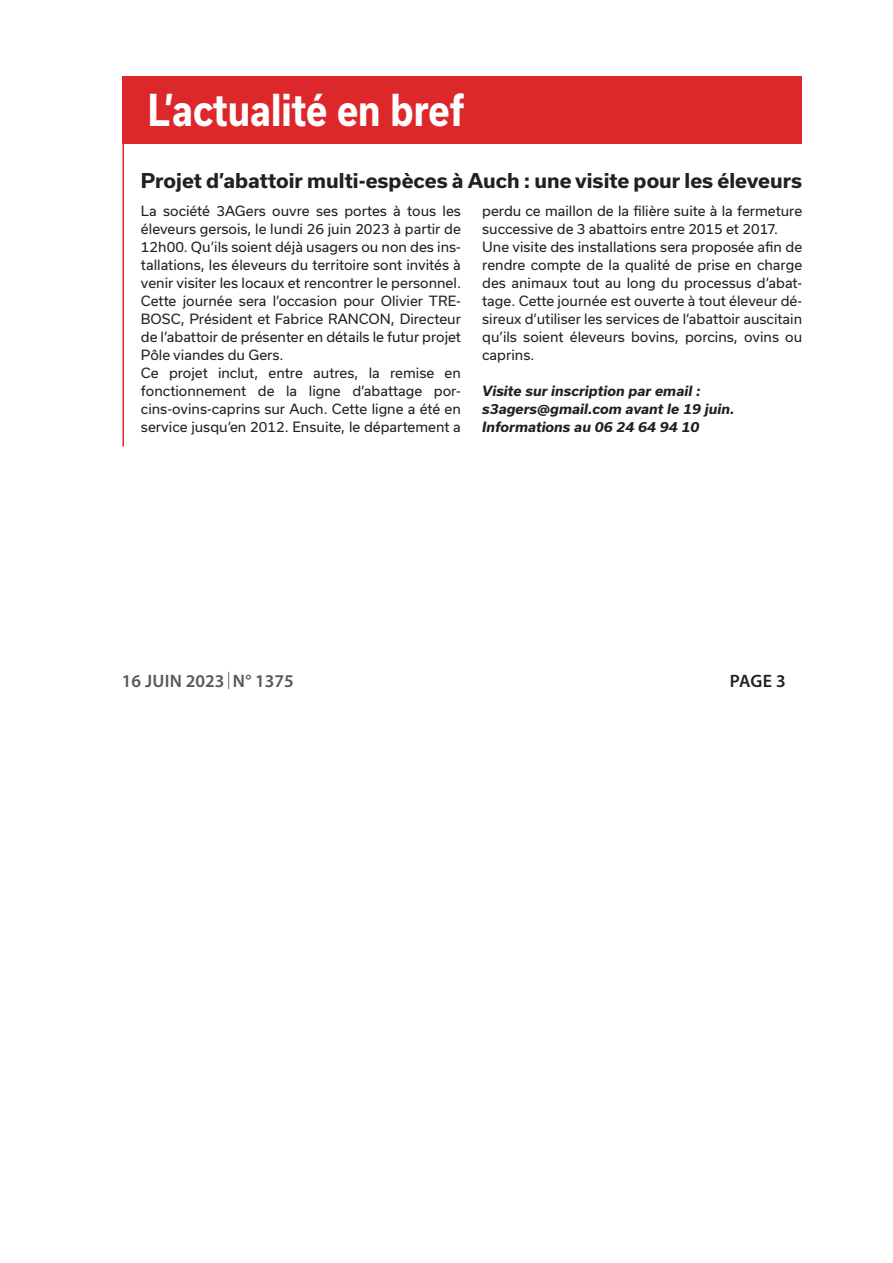
<style>
.page{position:relative;width:893px;height:1263px;background:#fff}
.page>*{position:absolute;margin:0;border:0;box-sizing:border-box;transform-origin:0 0}
.t1{font:700 42px "Usual";color:#fff;scale:.85 1}
.t2{font:700 19.5px "Usual";color:#231f20}
.t3{font:600 18px "Myriad Pro";color:#57585a}
.t4{font:600 18px "Myriad Pro";color:#231f20}
.t5{font:13.5px/18px "Usual";color:#231f20}
.t6{font:italic 700 13.5px/18px "Usual";color:#231f20}
</style>
<div class="page">
<div style="left:122px;top:77px;width:680px;height:67px;background:#dd282b"></div>
<hr style="left:122px;top:78px;width:2px;height:368px;background:#dd282b">
<svg style="left:228px;top:672px;width:1px;height:17px"></svg>
<h1 class="t1" style="left:148px;top:86px;width:374px">L’actualité en bref</h1>
<h2 class="t2" style="left:141px;top:169px;width:663px">Projet d’abattoir multi-espèces à Auch : une visite pour les éleveurs</h2>
<p class="t5" style="left:141px;top:202px;width:322px">La société 3AGers ouvre ses portes à tous les éleveurs gersois, le lundi 26 juin 2023 à partir de 12h00. Qu’ils soient déjà usagers ou non des ins&shy;tallations, les éleveurs du territoire sont invités à venir visiter les locaux et rencontrer le personnel.<br>Cette journée sera l’occasion pour Olivier TRE-BOSC, Président et Fabrice RANCON, Directeur de l’abattoir de présenter en détails le futur projet Pôle viandes du Gers.<br>Ce projet inclut, entre autres, la remise en fonctionnement de la ligne d’abattage por&shy;cins-ovins-caprins sur Auch. Cette ligne a été en service jusqu’en 2012. Ensuite, le département a</p>
<p class="t5" style="left:482px;top:202px;width:321px">perdu ce maillon de la filière suite à la fermeture successive de 3 abattoirs entre 2015 et 2017.<br>Une visite des installations sera proposée afin de rendre compte de la qualité de prise en charge des animaux tout au long du processus d’abat&shy;tage. Cette journée est ouverte à tout éleveur dé&shy;sireux d’utiliser les services de l’abattoir auscitain qu’ils soient éleveurs bovins, porcins, ovins ou caprins.</p>
<p class="t6" style="left:482px;top:382px;width:254px">Visite sur inscription par email : s3agers@gmail.com avant le 19 juin.<br>Informations au 06 24 64 94 10</p>
<h3 class="t3" style="left:122px;top:669px;width:173px">16 JUIN 2023 N° 1375</h3>
<h3 class="t4" style="left:730px;top:669px;width:57px">PAGE 3</h3>
</div>
